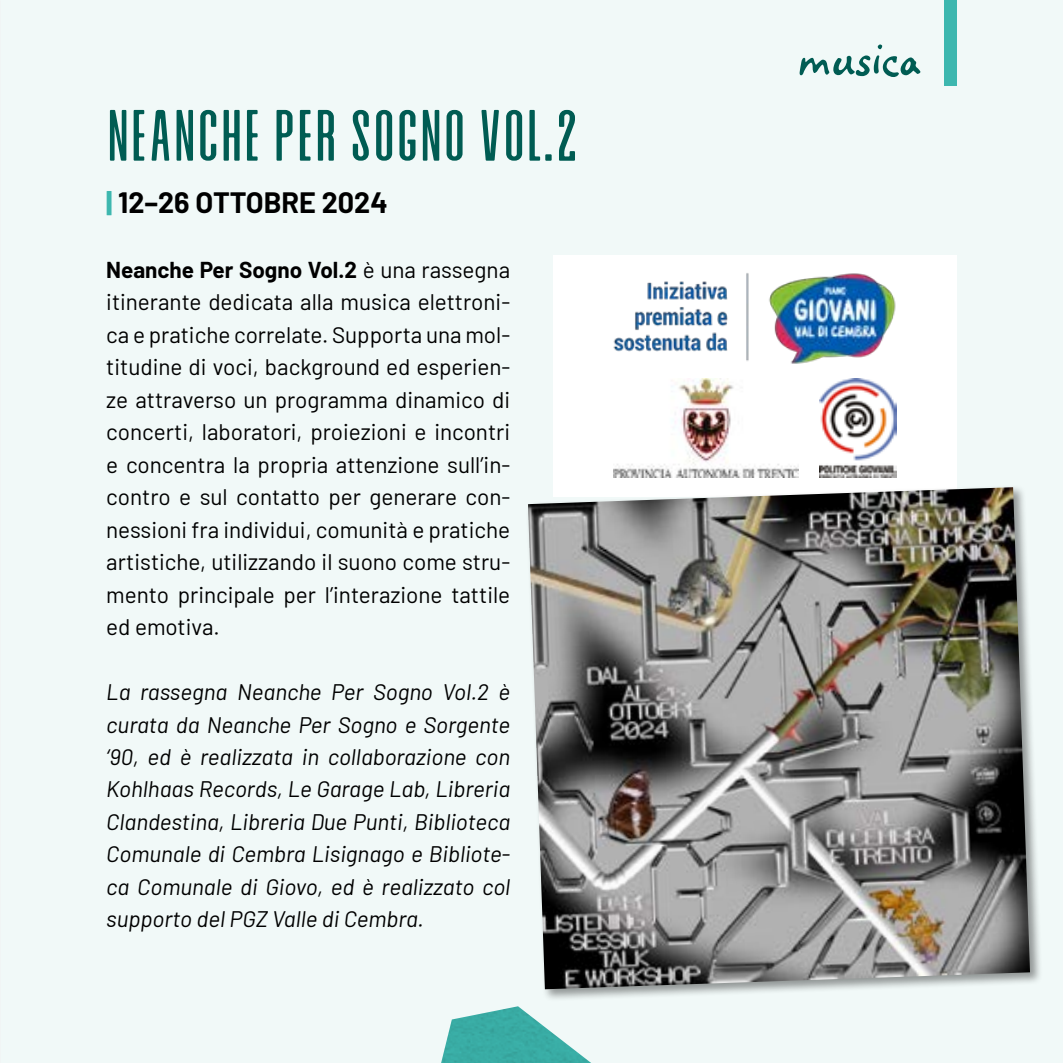
<style>
.page{position:relative;width:1063px;height:1063px;background:#f1f9f8}
.page>*{position:absolute;margin:0;border:0;box-sizing:border-box;transform-origin:0 0}
.t1{font:72.5px "Alvaro Condensed";color:#005c53}
.t2{font:60px "Melanie BT";color:#005c53}
.t3{font:700 28.75px "Barlow";color:#000}
.t4{font:22.5px/32.5px "Barlow";color:#000;text-align:justify}
.t5{font:italic 22.5px/32.5px "Barlow";color:#000;text-align:justify}
.s1{font-weight:800;color:#3db7af}
.s2{font-weight:700}
</style>
<div class="page">
<div style="left:944px;top:0;width:13px;height:86px;background:#3db7af"></div>
<img style="left:441px;top:1006px;width:150px;height:57px">
<div style="left:553px;top:255px;width:404px;height:242px;background:#fff"></div>
<img style="left:613px;top:378px;width:185px;height:100px">
<img style="left:613px;top:273px;width:283px;height:91px">
<img style="left:820px;top:378px;width:76px;height:100px">
<div style="left:526px;top:485px;width:517px;height:517px;background:#000;opacity:.4"></div>
<img style="left:528px;top:487px;width:502px;height:502px">
<h1 class="t1" style="left:106px;top:113px;width:474px">NEANCHE PER SOGNO VOL.2</h1>
<p class="t3" style="left:106px;top:181px;width:283px"><span class="s1">|</span> 12–26 OTTOBRE 2024</p>
<p class="t4" style="left:106px;top:252px;width:405px"><span class="s2">Neanche Per Sogno Vol.2</span> è una rassegna itinerante dedicata alla musica elettroni&shy;ca e pratiche correlate. Supporta una mol&shy;titudine di voci, background ed esperien&shy;ze attraverso un programma dinamico di concerti, laboratori, proiezioni e incontri e concentra la propria attenzione sull’in&shy;contro e sul contatto per generare con&shy;nessioni fra individui, comunità e pratiche artistiche, utilizzando il suono come stru&shy;mento principale per l’interazione tattile ed emotiva.</p>
<p class="t5" style="left:106px;top:674px;width:405px">La rassegna Neanche Per Sogno Vol.2 è curata da Neanche Per Sogno e Sorgente ‘90, ed è realizzata in collaborazione con Kohlhaas Records, Le Garage Lab, Libreria Clandestina, Libreria Due Punti, Biblioteca Comunale di Cembra Lisignago e Bibliote&shy;ca Comunale di Giovo, ed è realizzato col supporto del PGZ Valle di Cembra.</p>
<h2 class="t2" style="left:798px;top:22px;width:125px">musica</h2>
</div>
